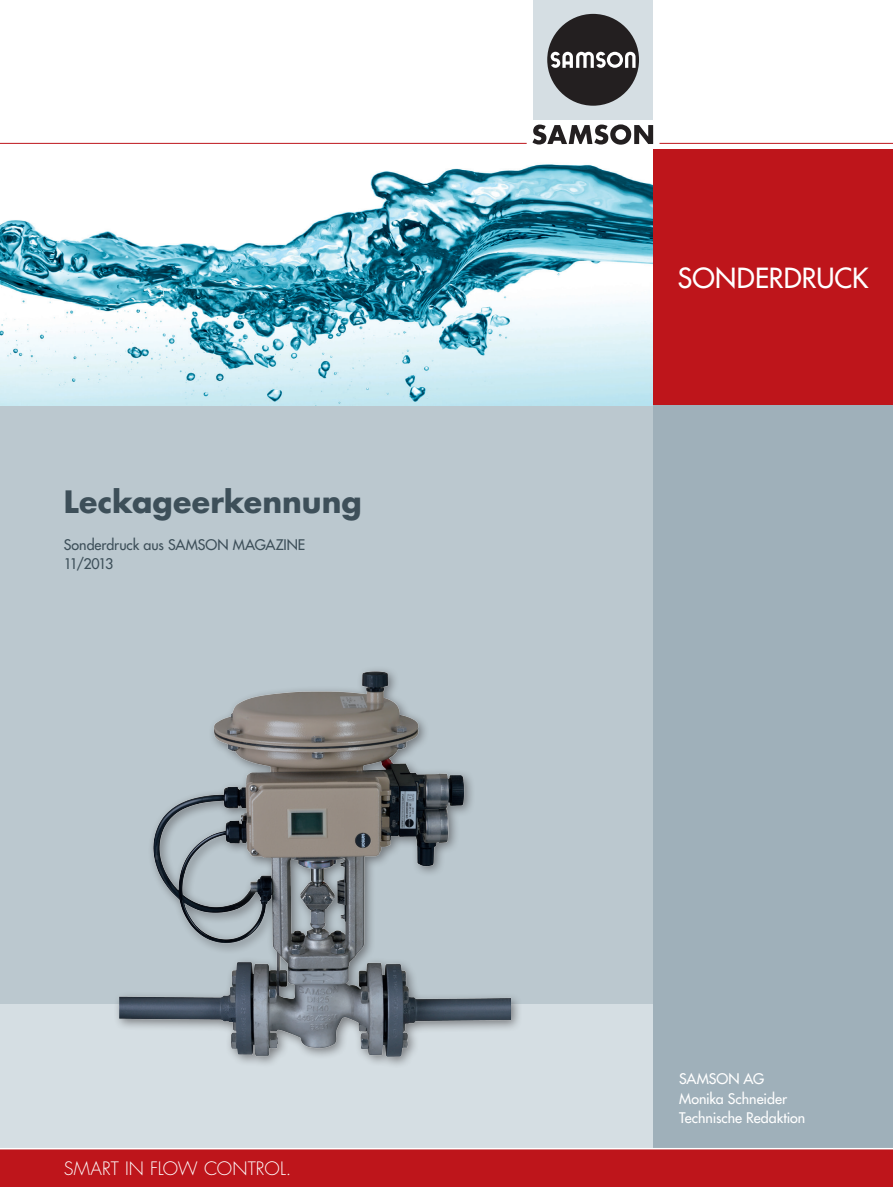
<style>
.page{position:relative;width:893px;height:1187px;background:#fff}
.page>*{position:absolute;margin:0;border:0;box-sizing:border-box;transform-origin:0 0}
.t1{font:700 30px "Futura";color:#3d4f59}
.t2{font:27px "Futura";letter-spacing:.005em;color:#fff}
.t3{font:300 18px "Futura";letter-spacing:.005em;color:#fff}
.t4{font:14.25px/19.5px "Futura";letter-spacing:-.005em;color:#fff}
.t5{font:14.25px/19.5px "Futura";color:#3d4f59}
</style>
<div class="page">
<div style="left:0;top:150px;width:893px;height:1036px;background:#bbc8cf"></div>
<div style="left:0;top:1003px;width:893px;height:145px;background:#d5dee3"></div>
<div style="left:653px;top:150px;width:240px;height:255px;background:#be151b"></div>
<div style="left:653px;top:405px;width:240px;height:744px;background:#9fb0ba"></div>
<div style="left:0;top:1148px;width:893px;height:38px;background:#be151b"></div>
<hr style="left:659px;top:143px;width:234px;height:1px;background:#be151b">
<hr style="left:0;top:143px;width:527px;height:1px;background:#be151b">
<svg style="left:532px;top:124px;width:121px;height:21px"></svg>
<div style="left:533px;top:0;width:120px;height:120px;background:#d5dee3"></div>
<div style="left:547px;top:14px;width:92px;height:92px;background:#231f20;border-radius:50%"></div>
<svg style="left:551px;top:51px;width:85px;height:17px"></svg>
<hr style="left:0;top:1147px;width:893px;height:2px;background:#fff">
<img style="left:0;top:150px;width:653px;height:255px">
<div style="left:113px;top:666px;width:410px;height:402px;background:#231f20;opacity:.5"></div>
<img style="left:119px;top:666px;width:391px;height:402px">
<h1 class="t1" style="left:64px;top:481px;width:300px">Leckageerkennung</h1>
<p class="t5" style="left:64px;top:534px;width:243px">Sonderdruck aus SAMSON MAGAZINE<br>11/2013</p>
<p class="t3" style="left:64px;top:1156px;width:229px">SMART IN FLOW CONTROL.</p>
<h2 class="t2" style="left:678px;top:260px;width:192px">SONDERDRUCK</h2>
<p class="t4" style="left:679px;top:1068px;width:128px">SAMSON AG<br>Monika Schneider<br>Technische Redaktion</p>
</div>
